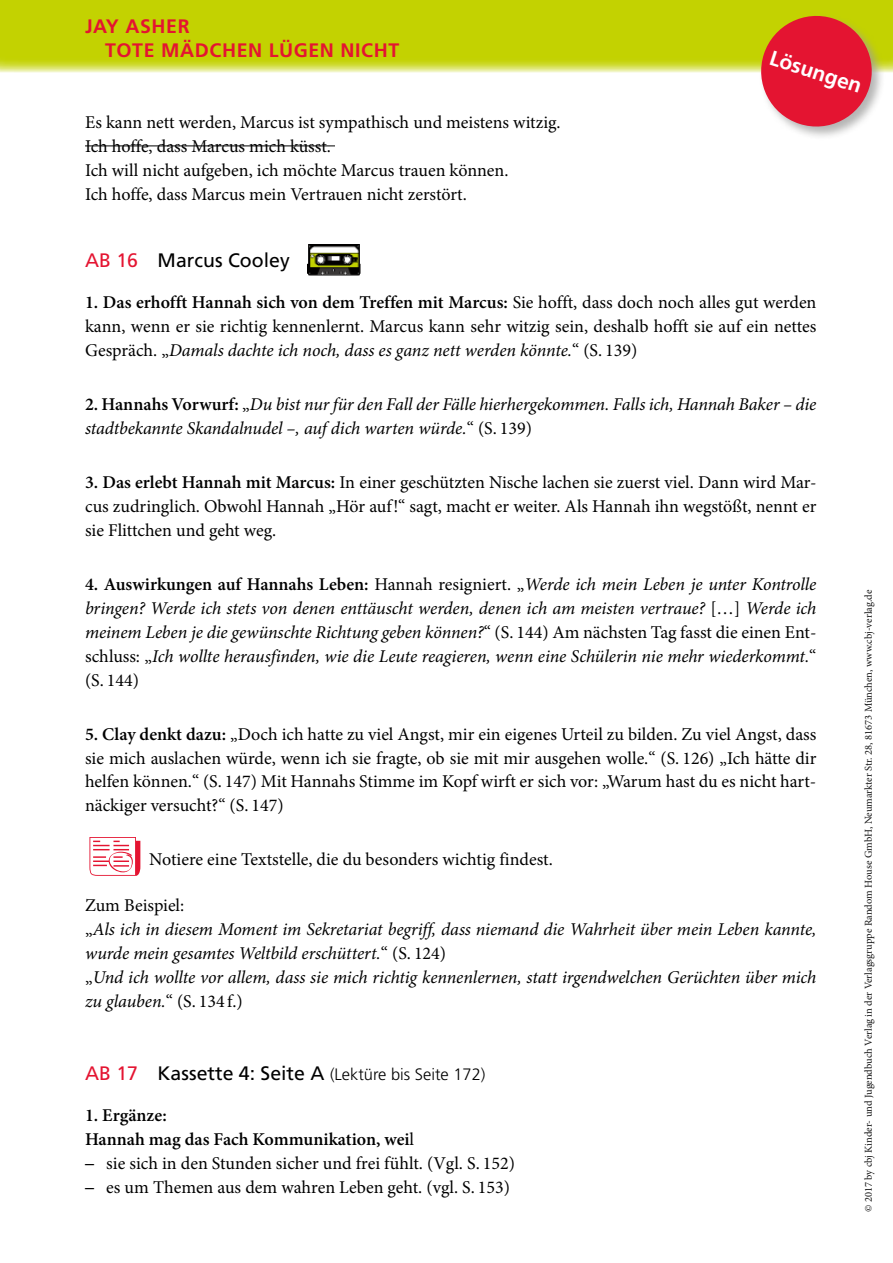
<style>
.page{position:relative;width:893px;height:1263px;background:#fff}
.page>*{position:absolute;margin:0;border:0;box-sizing:border-box;transform-origin:0 0}
.t1{font:700 21px "Frutiger LT Pro";color:#fff}
.t2{font:700 19.5px/24px "Frutiger LT Pro";letter-spacing:.03em;color:#e41431}
.t3{font:19.5px "Frutiger LT Pro";color:#000}
.t4{font:18px/24px "Minion Pro";color:#000;text-align:justify}
.t5{font:italic 18px/24px "Minion Pro";letter-spacing:-.005em;color:#000}
.t6{font:600 18px/24px "Minion Pro";color:#000}
.t7{font:300 16.5px "Frutiger LT Pro";color:#000}
.t8{font:10.5px "Minion Pro";color:#131313}
.s1{color:#e41431}
.s2{font-weight:600}
.s3{font-style:italic}
.s4{font-weight:600;font-style:normal}
.s5{font-style:normal}
.s6{font-weight:400;font-size:19.5px;color:#e41431}
.s7{font-weight:400;font-size:19.5px}
.s8{font-weight:400}
.s9{font-family:"Sabon"}
</style>
<div class="page">
<div style="left:0;top:0;width:893px;height:72px;background:#c3d200"></div>
<div style="left:759px;top:14px;width:127px;height:127px;background:#9d9d9c;opacity:.75"></div>
<svg style="left:754px;top:14px;width:124px;height:119px"></svg>
<hr style="left:85px;top:145px;width:250px;height:1px;background:#000">
<img style="left:307px;top:245px;width:53px;height:31px">
<p class="t2" style="left:105px;top:14px;width:296px;text-indent:-20px">JAY ASHER<br>TOTE MÄDCHEN LÜGEN NICHT</p>
<p class="t4" style="left:85px;top:110px;width:477px;text-align:left">Es kann nett werden, Marcus ist sympathisch und meistens witzig.<br>Ich hoffe, dass Marcus mich küsst.<br>Ich will nicht aufgeben, ich möchte Marcus trauen können.<br>Ich hoffe, dass Marcus mein Vertrauen nicht zerstört.</p>
<p class="t1" style="left:774px;top:45px;width:97px;rotate:18deg">Lösungen</p>
<p class="t3" style="left:85px;top:249px;width:206px"><span class="s1">AB 16</span> Marcus Cooley</p>
<p class="t4" style="left:85px;top:291px;width:733px"><span class="s2">1. Das erhofft Hannah sich von dem Treffen mit Marcus:</span> Sie hofft, dass doch noch alles gut werden kann, wenn er sie richtig kennenlernt. Marcus kann sehr witzig sein, deshalb hofft sie auf ein nettes Gespräch. „<span class="s3">Damals dachte ich noch, dass es ganz nett werden könnte.</span>“ (S. 139)</p>
<p class="t5" style="left:85px;top:392px;width:733px"><span class="s4">2. Hannahs Vorwurf:</span> <span class="s5">„</span>Du bist nur für den Fall der Fälle hierhergekommen. Falls ich, Hannah Baker – die stadtbekannte Skandalnudel –, auf dich warten würde.<span class="s5">“ (S. 139)</span></p>
<p class="t4" style="left:85px;top:470px;width:733px"><span class="s2">3. Das erlebt Hannah mit Marcus:</span> In einer geschützten Nische lachen sie zuerst viel. Dann wird Mar&shy;cus zudringlich. Obwohl Hannah „Hör auf!“ sagt, macht er weiter. Als Hannah ihn wegstößt, nennt er sie Flittchen und geht weg.</p>
<p class="t5" style="left:85px;top:572px;width:733px;text-align:justify"><span class="s4">4. Auswirkungen auf Hannahs Leben:</span> <span class="s5">Hannah resigniert. „</span>Werde ich mein Leben je unter Kontrolle bringen? Werde ich stets von denen enttäuscht werden, denen ich am meisten vertraue? <span class="s5">[…]</span> Werde ich meinem Leben je die gewünschte Richtung geben können?<span class="s5">“ (S. 144) Am nächsten Tag fasst die einen Ent&shy;schluss: „</span>Ich wollte herausfinden, wie die Leute reagieren, wenn eine Schülerin nie mehr wiederkommt.<span class="s5">“ (S. 144)</span></p>
<p class="t4" style="left:85px;top:722px;width:733px"><span class="s2">5. Clay denkt dazu:</span> „Doch ich hatte zu viel Angst, mir ein eigenes Urteil zu bilden. Zu viel Angst, dass sie mich auslachen würde, wenn ich sie fragte, ob sie mit mir ausgehen wolle.“ (S. 126) „Ich hätte dir helfen können.“ (S. 147) Mit Hannahs Stimme im Kopf wirft er sich vor: „Warum hast du es nicht hart&shy;näckiger versucht?“ (S. 147)</p>
<p class="t4" style="left:149px;top:848px;width:405px">Notiere eine Textstelle, die du besonders wichtig findest.</p>
<p class="t5" style="left:85px;top:893px;width:733px"><span class="s5">Zum Beispiel:<br>„</span>Als ich in diesem Moment im Sekretariat begriff, dass niemand die Wahrheit über mein Leben kannte, wurde mein gesamtes Weltbild erschüttert.<span class="s5">“ (S. 124)<br>„</span>Und ich wollte vor allem, dass sie mich richtig kennenlernen, statt irgendwelchen Gerüchten über mich zu glauben.<span class="s5">“ (S. 134 f.)</span></p>
<p class="t7" style="left:85px;top:1065px;width:402px"><span class="s6">AB 17</span> <span class="s7">Kassette 4: Seite A</span> (Lektüre bis Seite 172)</p>
<p class="t6" style="left:85px;top:1103px;width:331px">1. Ergänze:<br>Hannah mag das Fach Kommunikation, wei<span class="s8">l</span></p>
<p class="t4" style="left:85px;top:1152px;width:431px"><span class="s9">–</span> sie sich in den Stunden sicher und frei fühlt. (Vgl. S. 152)</p>
<p class="t4" style="left:85px;top:1176px;width:426px"><span class="s9">–</span> es um Themen aus dem wahren Leben geht. (vgl. S. 153)</p>
<p class="t8" style="left:861px;top:1212px;width:624px;rotate:-90deg">© 2017 by cbj Kinder- und Jugendbuch Verlag in der Verlagsgruppe Random House GmbH, Neumarkter Str. 28, 81673 München, www.cbj-verlag.de</p>
</div>
